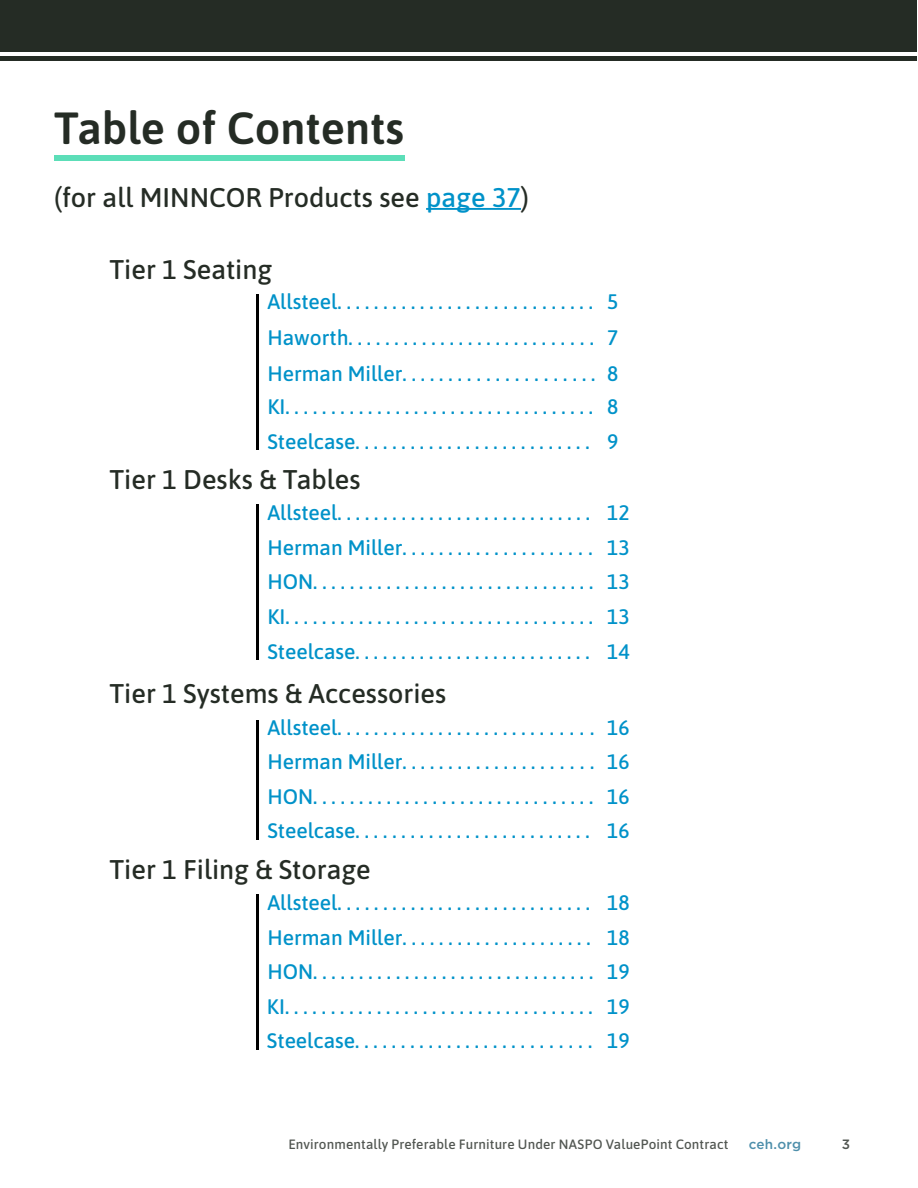
<style>
.page{position:relative;width:918px;height:1188px;background:#fff}
.page>*{position:absolute;margin:0;border:0;box-sizing:border-box;transform-origin:0 0}
.t1{font:600 45px "Asap";color:#252c25}
.t2{font:500 27px "Asap";color:#252c25}
.t3{font:500 21px/34.5px "Asap";color:#0092c9}
.t4{font:500 13.5px "Asap";letter-spacing:.01em;color:#515651}
.t5{font:500 13.5px "Gotham HTF";letter-spacing:.01em;color:#4e8fab}
.t6{font:500 13.5px "Gotham HTF";color:#515651}
.s1{color:#0092c9}
</style>
<div class="page">
<hr style="left:1px;top:57px;width:916px;height:4px;background:#252c25">
<div style="left:1px;top:0;width:916px;height:51px;background:#252c25"></div>
<div style="left:54px;top:156px;width:350px;height:5px;background:#5cdeb8"></div>
<hr style="left:426px;top:208px;width:95px;height:2px;background:#0092c9">
<hr style="left:256px;top:294px;width:3px;height:155px;background:#000">
<hr style="left:256px;top:720px;width:3px;height:120px;background:#000">
<hr style="left:256px;top:504px;width:3px;height:155px;background:#000">
<hr style="left:256px;top:894px;width:3px;height:155px;background:#000">
<h1 class="t1" style="left:54px;top:97px;width:352px">Table of Contents</h1>
<p class="t2" style="left:54px;top:179px;width:477px">(for all MINNCOR Products see <span class="s1">page 37</span>)</p>
<p class="t2" style="left:110px;top:251px;width:164px">Tier 1 Seating</p>
<p class="t3" style="left:267px;top:282px;width:330px;line-height:36.2px">Allsteel. . . . . . . . . . . . . . . . . . . . . . . . . . . .<br>Haworth. . . . . . . . . . . . . . . . . . . . . . . . . . .<br>Herman Miller. . . . . . . . . . . . . . . . . . . . .</p>
<p class="t3" style="left:267px;top:388px;width:327px">KI. . . . . . . . . . . . . . . . . . . . . . . . . . . . . . . . . .<br>Steelcase. . . . . . . . . . . . . . . . . . . . . . . . . .</p>
<p class="t2" style="left:110px;top:461px;width:253px">Tier 1 Desks &amp; Tables</p>
<p class="t3" style="left:267px;top:495px;width:324px">Allsteel. . . . . . . . . . . . . . . . . . . . . . . . . . . .</p>
<p class="t3" style="left:267px;top:529px;width:327px">Herman Miller. . . . . . . . . . . . . . . . . . . . .</p>
<p class="t3" style="left:267px;top:564px;width:327px">HON. . . . . . . . . . . . . . . . . . . . . . . . . . . . . . .</p>
<p class="t3" style="left:267px;top:599px;width:327px">KI. . . . . . . . . . . . . . . . . . . . . . . . . . . . . . . . . .<br>Steelcase. . . . . . . . . . . . . . . . . . . . . . . . . .</p>
<p class="t2" style="left:110px;top:675px;width:338px">Tier 1 Systems &amp; Accessories</p>
<p class="t3" style="left:267px;top:709px;width:328px">Allsteel. . . . . . . . . . . . . . . . . . . . . . . . . . . .</p>
<p class="t3" style="left:267px;top:744px;width:329px">Herman Miller. . . . . . . . . . . . . . . . . . . . .</p>
<p class="t3" style="left:267px;top:778px;width:327px">HON. . . . . . . . . . . . . . . . . . . . . . . . . . . . . . .</p>
<p class="t3" style="left:267px;top:813px;width:324px">Steelcase. . . . . . . . . . . . . . . . . . . . . . . . . .</p>
<p class="t2" style="left:110px;top:851px;width:263px">Tier 1 Filing &amp; Storage</p>
<p class="t3" style="left:267px;top:885px;width:324px">Allsteel. . . . . . . . . . . . . . . . . . . . . . . . . . . .</p>
<p class="t3" style="left:267px;top:919px;width:325px">Herman Miller. . . . . . . . . . . . . . . . . . . . .</p>
<p class="t3" style="left:267px;top:954px;width:327px">HON. . . . . . . . . . . . . . . . . . . . . . . . . . . . . . .</p>
<p class="t3" style="left:267px;top:988px;width:327px">KI. . . . . . . . . . . . . . . . . . . . . . . . . . . . . . . . . .<br>Steelcase. . . . . . . . . . . . . . . . . . . . . . . . . .</p>
<p class="t3" style="left:607px;top:282px;width:13px;line-height:36.2px;text-align:justify">5<br>7<br>8</p>
<p class="t3" style="left:607px;top:388px;width:13px">8<br>9</p>
<p class="t3" style="left:607px;top:495px;width:24px;text-align:justify">12<br>13<br>13<br>13<br>14</p>
<p class="t3" style="left:607px;top:709px;width:24px;text-align:justify">16<br>16<br>16<br>16</p>
<p class="t3" style="left:607px;top:885px;width:24px;text-align:justify">18<br>18<br>19<br>19<br>19</p>
<p class="t4" style="left:288px;top:1135px;width:442px">Environmentally Preferable Furniture Under NASPO ValuePoint Contract</p>
<p class="t5" style="left:749px;top:1136px;width:54px">ceh.org</p>
<p class="t6" style="left:842px;top:1136px;width:10px">3</p>
</div>
